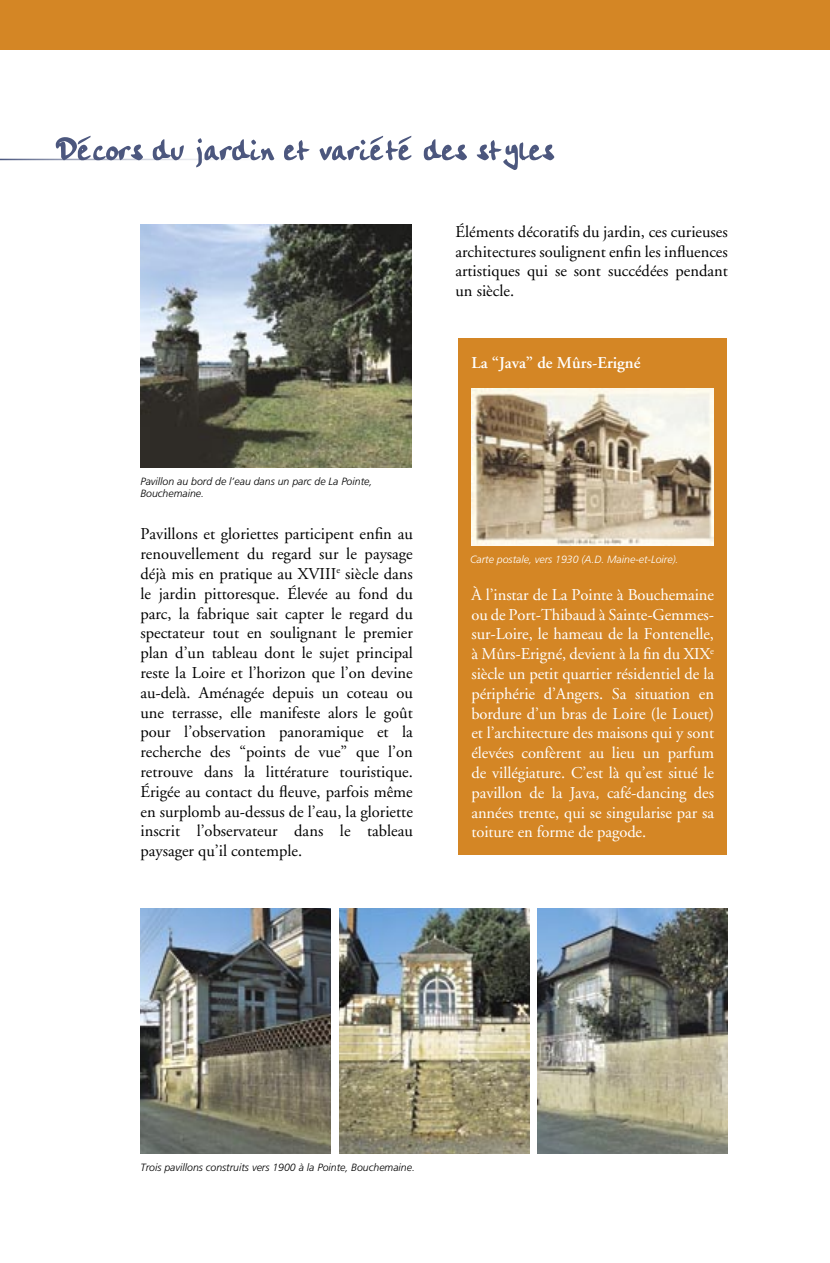
<style>
.page{position:relative;width:830px;height:1263px;background:#fff}
.page>*{position:absolute;margin:0;border:0;box-sizing:border-box;transform-origin:0 0}
.Body_Text{font:16.5px/19.8px "Adobe Garamond";color:#000;text-align:justify}
.Body_Text-2{font:16.5px/19.8px "Adobe Garamond";letter-spacing:-.005em;color:#fff;text-align:justify}
.Body_Text-3{font:600 16.5px "Adobe Garamond";color:#fff}
.Body_Text-4{font:italic 300 10.5px/12.6px "Frutiger";color:#000}
.Body_Text-5{font:italic 300 10.5px "Frutiger";color:#fff}
</style>
<div class="page">
<div style="left:0;top:0;width:829px;height:50px;background:#d48625"></div>
<div style="left:458px;top:338px;width:268px;height:517px;background:#d48625"></div>
<img style="left:140px;top:225px;width:271px;height:243px">
<img style="left:471px;top:388px;width:242px;height:158px">
<img style="left:339px;top:908px;width:190px;height:245px">
<img style="left:537px;top:908px;width:190px;height:245px">
<img style="left:140px;top:908px;width:190px;height:245px">
<svg style="left:56px;top:136px;width:498px;height:34px"></svg>
<p class="Body_Text-4" style="left:140px;top:474px;width:233px">Pavillon au bord de l’eau dans un parc de La Pointe,<br>Bouchemaine.</p>
<p class="Body_Text" style="left:140px;top:525px;width:274px">Pavillons et gloriettes participent enfin au renouvellement du regard sur le paysage déjà mis en pratique au XVIII<sup>e</sup> siècle dans le jardin pittoresque. Élevée au fond du parc, la fabrique sait capter le regard du spectateur tout en soulignant le premier plan d’un tableau dont le sujet principal reste la Loire et l’horizon que l’on devine au-delà. Aménagée depuis un coteau ou une terrasse, elle manifeste alors le goût pour l’observation panoramique et la recherche des “points de vue” que l’on retrouve dans la littérature touristique.<br>Érigée au contact du fleuve, parfois même en surplomb au-dessus de l’eau, la gloriette inscrit l’observateur dans le tableau paysager qu’il contemple.</p>
<p class="Body_Text" style="left:455px;top:222px;width:274px">Éléments décoratifs du jardin, ces curieuses architectures soulignent enfin les influences artistiques qui se sont succédées pendant un siècle.</p>
<p class="Body_Text-3" style="left:471px;top:353px;width:170px">La “Java” de Mûrs-Erigné</p>
<p class="Body_Text-5" style="left:470px;top:553px;width:210px">Carte postale, vers 1930 (A.D. Maine-et-Loire).</p>
<p class="Body_Text-2" style="left:471px;top:585px;width:244px">À l’instar de La Pointe à Bouchemaine ou de Port-Thibaud à Sainte-Gemmes&shy;sur-Loire, le hameau de la Fontenelle, à Mûrs-Erigné, devient à la fin du XIX<sup>e </sup>siècle un petit quartier résidentiel de la périphérie d’Angers. Sa situation en bordure d’un bras de Loire (le Louet) et l’architecture des maisons qui y sont élevées confèrent au lieu un parfum de villégiature. C’est là qu’est situé le pavillon de la Java, café-dancing des années trente, qui se singularise par sa toiture en forme de pagode.</p>
<p class="Body_Text-4" style="left:140px;top:1161px;width:276px">Trois pavillons construits vers 1900 à la Pointe, Bouchemaine.</p>
</div>
